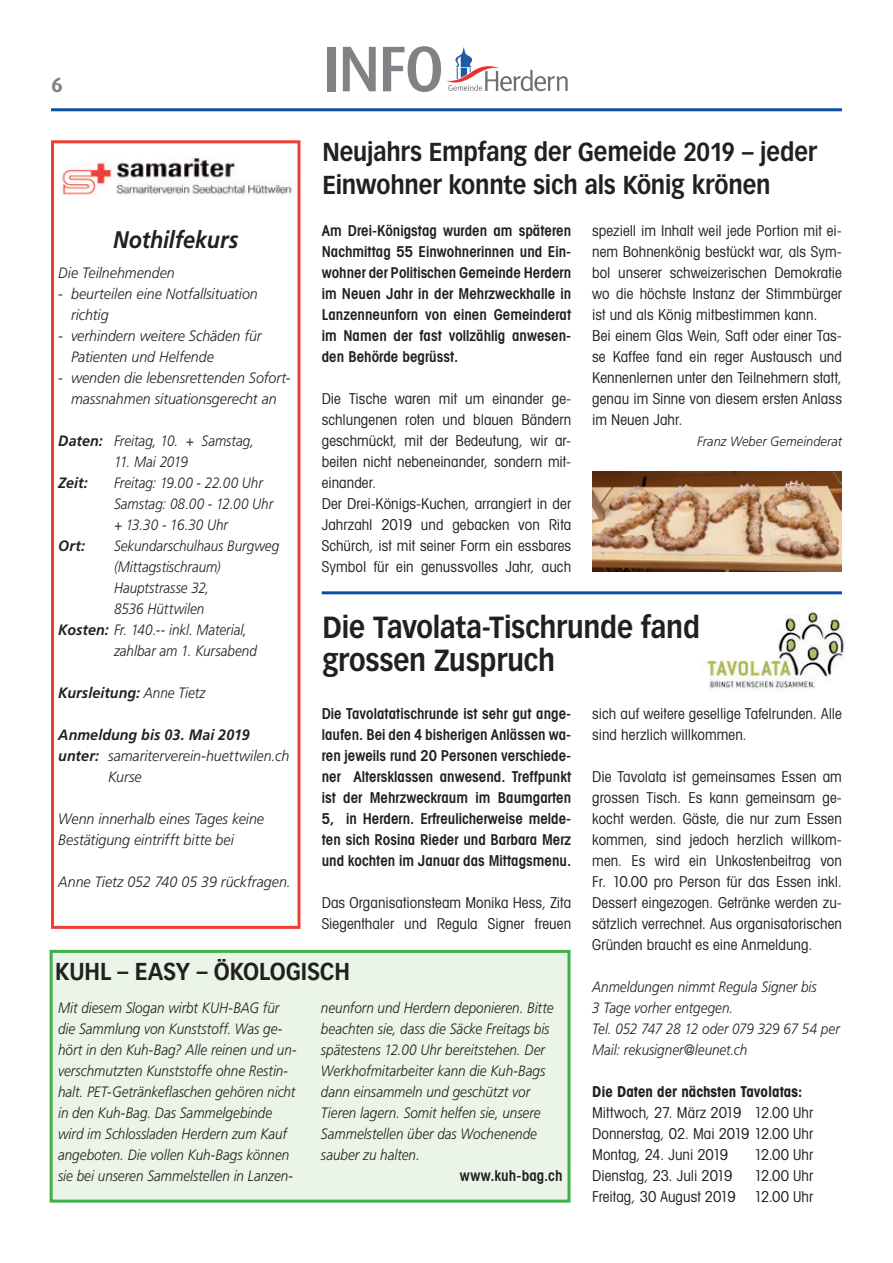
<style>
.page{position:relative;width:893px;height:1263px;background:#fff}
.page>*{position:absolute;margin:0;border:0;box-sizing:border-box;transform-origin:0 0}
.t1{font:500 64.65px "Dax";color:#808285}
.t2{font:700 30px/33px "Vectora LT";letter-spacing:-.005em;color:#231f20;scale:.9 1}
.t3{font:700 25.5px/33px "Vectora LT";letter-spacing:-.005em;color:#231f20;scale:.9 1}
.t4{font:700 24px "Vectora LT";letter-spacing:-.005em;color:#231f20;scale:.9 1}
.t5{font:italic 700 24px "Frutiger LT";letter-spacing:-.005em;color:#231f20;scale:.9 1}
.t6{font:700 21px "Dax";color:#808285}
.t7{font:condensed 15px/21px "Avant Garde LT";letter-spacing:.005em;color:#231f20}
.t8{font:italic 300 15px/21px "Frutiger LT";color:#231f20;scale:.9 1}
.t9{font:600 condensed 15px/21px "Avant Garde LT";color:#231f20;text-align:justify}
.t10{font:italic 300 15px/21px "Frutiger LT";color:#231f20;scale:.95 1}
.t11{font:italic 700 15px "Frutiger LT";letter-spacing:.005em;color:#231f20;scale:.95 1}
.t12{font:700 condensed 15px "Avant Garde LT";color:#231f20}
.t13{font:italic 300 15px "Frutiger LT";letter-spacing:-.03em;color:#231f20;scale:.9 1}
.t14{font:italic 300 13.5px "Frutiger LT";letter-spacing:.005em;color:#231f20;scale:.95 1}
.s1{font-weight:700}
.s2{font-weight:300}
</style>
<div class="page">
<hr style="left:51px;top:108px;width:791px;height:3px;background:#0a4fa2">
<svg style="left:447px;top:47px;width:121px;height:44px"></svg>
<div style="left:51px;top:140px;width:249px;height:789px;border:3px solid #ee3e34"></div>
<img style="left:62px;top:157px;width:230px;height:39px">
<div style="left:50px;top:950px;width:520px;height:252px;background:#eaf4e7;border:3px solid #40ae49"></div>
<img style="left:702px;top:607px;width:143px;height:84px">
<img style="left:592px;top:472px;width:250px;height:100px">
<hr style="left:322px;top:591px;width:520px;height:3px;background:#0a4fa2">
<h3 class="t6" style="left:51px;top:72px;width:13px">6</h3>
<h1 class="t1" style="left:322px;top:33px;width:123px">INFO</h1>
<h3 class="t3" style="left:322px;top:135px;width:551px">Neujahrs Empfang der Gemeide 2019 – jeder<br>Einwohner konnte sich als König krönen</h3>
<p class="t7" style="left:592px;top:220px;width:251px">speziell im Inhalt weil jede Portion mit ei&shy;nem Bohnenkönig bestückt war, als Sym&shy;bol unserer schweizerischen Demokratie wo die höchste Instanz der Stimmbürger ist und als König mitbestimmen kann.<br>Bei einem Glas Wein, Saft oder einer Tas&shy;se Kaffee fand ein reger Austausch und Kennenlernen unter den Teilnehmern statt, genau im Sinne von diesem ersten Anlass im Neuen Jahr.</p>
<p class="t14" style="left:697px;top:433px;width:154px">Franz Weber Gemeinderat</p>
<p class="t9" style="left:322px;top:220px;width:251px">Am Drei-Königstag wurden am späteren Nachmittag 55 Einwohnerinnen und Ein&shy;wohner der Politischen Gemeinde Herdern im Neuen Jahr in der Mehrzweckhalle in Lanzenneunforn von einen Gemeinderat im Namen der fast vollzählig anwesen&shy;den Behörde begrüsst.</p>
<p class="t7" style="left:322px;top:388px;width:251px">Die Tische waren mit um einander ge&shy;schlungenen roten und blauen Bändern geschmückt, mit der Bedeutung, wir ar&shy;beiten nicht nebeneinander, sondern mit&shy;einander.<br>Der Drei-Königs-Kuchen, arrangiert in der Jahrzahl 2019 und gebacken von Rita Schürch, ist mit seiner Form ein essbares Symbol für ein genussvolles Jahr, auch</p>
<h3 class="t5" style="left:113px;top:225px;width:141px">Nothilfekurs</h3>
<p class="t10" style="left:58px;top:262px;width:124px">Die Teilnehmenden</p>
<p class="t10" style="left:71px;top:283px;width:198px;text-indent:-13px">- beurteilen eine Notfallsituation richtig</p>
<p class="t10" style="left:71px;top:325px;width:202px;text-indent:-13px">- verhindern weitere Schäden für<br>Patienten und Helfende</p>
<p class="t10" style="left:58px;top:367px;width:246px;text-align:center">- wenden die lebensrettenden Sofort&shy;massnahmen situationsgerecht an</p>
<p class="t8" style="left:58px;top:430px;width:219px"><span class="s1">Daten:</span> Freitag, 10. + Samstag,</p>
<p class="t13" style="left:114px;top:453px;width:84px">11. Mai 2019</p>
<p class="t11" style="left:58px;top:474px;width:33px">Zeit:</p>
<p class="t8" style="left:114px;top:472px;width:178px">Freitag: 19.00 - 22.00 Uhr<br>Samstag: 08.00 - 12.00 Uhr + 13.30 - 16.30 Uhr</p>
<p class="t11" style="left:58px;top:537px;width:30px">Ort:</p>
<p class="t8" style="left:114px;top:535px;width:185px">Sekundarschulhaus Burgweg</p>
<p class="t8" style="left:114px;top:556px;width:120px">(Mittagstischraum)</p>
<p class="t8" style="left:114px;top:577px;width:107px">Hauptstrasse 32,</p>
<p class="t8" style="left:114px;top:598px;width:102px">8536 Hüttwilen</p>
<p class="t8" style="left:58px;top:619px;width:211px"><span class="s1">Kosten:</span> Fr. 140.-- inkl. Material,</p>
<p class="t8" style="left:114px;top:640px;width:160px">zahlbar am 1. Kursabend</p>
<p class="t11" style="left:58px;top:684px;width:157px">Kursleitung: <span class="s2">Anne Tietz</span></p>
<p class="t11" style="left:58px;top:726px;width:203px">Anmeldung bis 03. Mai 2019</p>
<p class="t10" style="left:58px;top:745px;width:245px"><span class="s1">unter:</span> samariterverein-huettwilen.ch</p>
<p class="t10" style="left:108px;top:766px;width:37px">Kurse</p>
<p class="t10" style="left:58px;top:808px;width:218px">Wenn innerhalb eines Tages keine<br>Bestätigung eintrifft bitte bei</p>
<p class="t10" style="left:58px;top:871px;width:246px">Anne Tietz 052 740 05 39 rückfragen.</p>
<h2 class="t2" style="left:322px;top:610px;width:421px">Die Tavolata-Tischrunde fand grossen Zuspruch</h2>
<p class="t7" style="left:592px;top:703px;width:251px">sich auf weitere gesellige Tafelrunden. Alle sind herzlich willkommen.</p>
<p class="t7" style="left:592px;top:766px;width:251px;text-align:justify">Die Tavolata ist gemeinsames Essen am grossen Tisch. Es kann gemeinsam ge&shy;kocht werden. Gäste, die nur zum Essen kommen, sind jedoch herzlich willkom&shy;men. Es wird ein Unkostenbeitrag von Fr. 10.00 pro Person für das Essen inkl.<br>Dessert eingezogen. Getränke werden zu&shy;sätzlich verrechnet. Aus organisatorischen Gründen braucht es eine Anmeldung.</p>
<p class="t8" style="left:592px;top:976px;width:277px">Anmeldungen nimmt Regula Signer bis<br>3 Tage vorher entgegen.<br>Tel. 052 747 28 12 oder 079 329 67 54 per<br>Mail: rekusigner@leunet.ch</p>
<p class="t12" style="left:592px;top:1082px;width:211px">Die Daten der nächsten Tavolatas:</p>
<p class="t7" style="left:592px;top:1102px;width:223px;text-align:justify">Mittwoch, 27. März 2019 12.00 Uhr Donnerstag, 02. Mai 2019 12.00 Uhr Montag, 24. Juni 2019</p>
<p class="t9" style="left:322px;top:703px;width:251px">Die Tavolatatischrunde ist sehr gut ange&shy;laufen. Bei den 4 bisherigen Anlässen wa&shy;ren jeweils rund 20 Personen verschiede&shy;ner Altersklassen anwesend. Treffpunkt ist der Mehrzweckraum im Baumgarten 5, in Herdern. Erfreulicherweise melde&shy;ten sich Rosina Rieder und Barbara Merz und kochten im Januar das Mittagsmenu.</p>
<p class="t7" style="left:322px;top:892px;width:251px">Das Organisationsteam Monika Hess, Zita<br>Siegenthaler und Regula Signer freuen</p>
<h3 class="t4" style="left:55px;top:957px;width:329px">KUHL – EASY – ÖKOLOGISCH</h3>
<p class="t8" style="left:58px;top:997px;width:266px">Mit diesem Slogan wirbt KUH-BAG für die Sammlung von Kunststoff. Was ge&shy;hört in den Kuh-Bag? Alle reinen und un&shy;verschmutzten Kunststoffe ohne Restin&shy;halt. PET-Getränkeflaschen gehören nicht in den Kuh-Bag. Das Sammelgebinde wird im Schlossladen Herdern zum Kauf angeboten. Die vollen Kuh-Bags können sie bei unseren Sammelstellen in Lanzen-</p>
<p class="t8" style="left:321px;top:997px;width:260px">neunforn und Herdern deponieren. Bitte beachten sie, dass die Säcke Freitags bis spätestens 12.00 Uhr bereitstehen. Der Werkhofmitarbeiter kann die Kuh-Bags dann einsammeln und geschützt vor Tieren lagern. Somit helfen sie, unsere Sammelstellen über das Wochenende sauber zu halten.</p>
<p class="t7" style="left:754px;top:1144px;width:61px">12.00 Uhr</p>
<p class="t7" style="left:592px;top:1165px;width:142px">Dienstag, 23. Juli 2019</p>
<p class="t7" style="left:592px;top:1165px;width:223px;text-align:right">12.00 Uhr<br>Freitag, 30 August 2019 12.00 Uhr</p>
<p class="t9" style="left:460px;top:1165px;width:104px">www.kuh-bag.ch</p>
</div>
